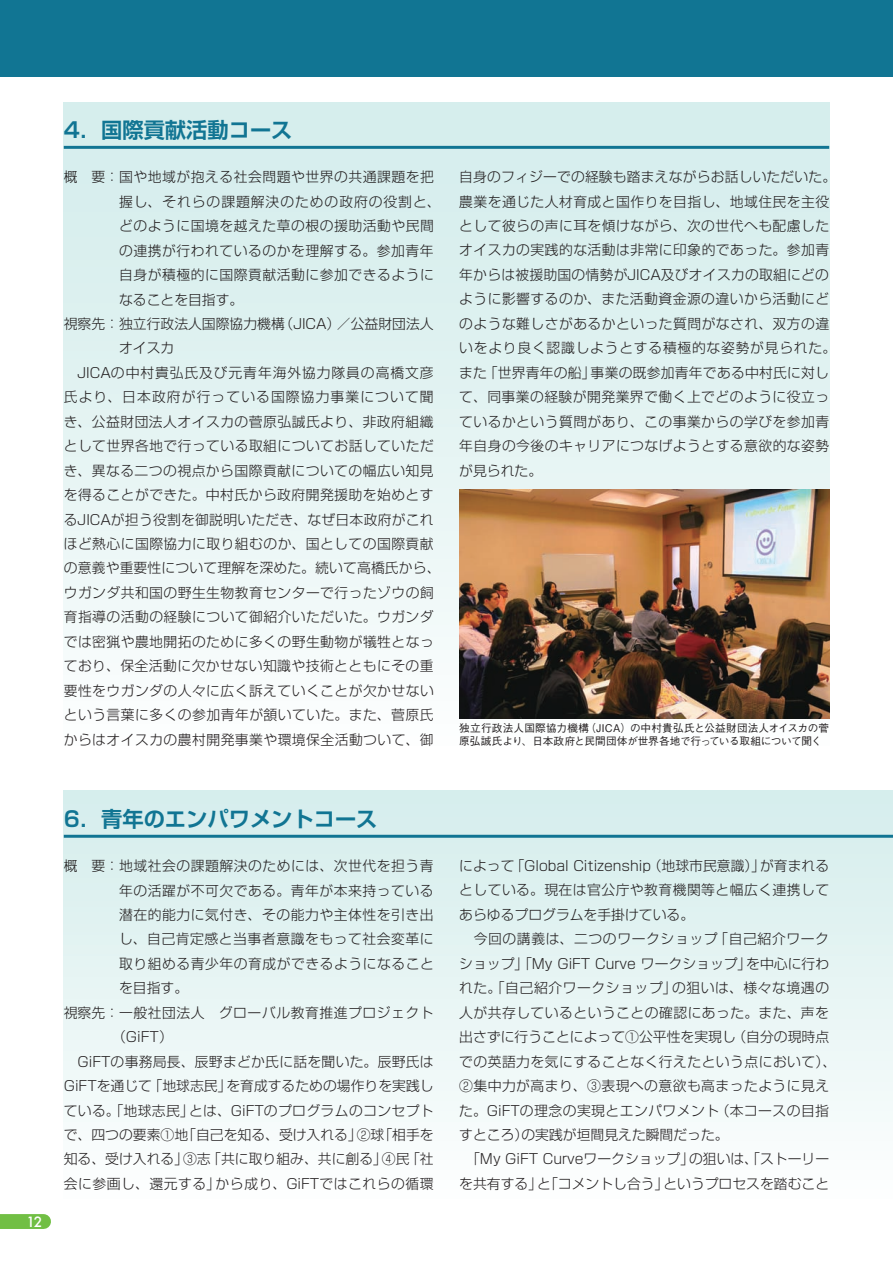
<style>
.page{position:relative;width:893px;height:1263px;background:#fff}
.page>*{position:absolute;margin:0;border:0;box-sizing:border-box;transform-origin:0 0}
.t1{font:700 21.3px "Shin Go Pro De";color:#117593}
.t2{font:300 13.8px/24.5px "Shin Go Pro";letter-spacing:.03em;color:#231f20}
.t3{font:300 13.8px/24.5px "Shin Go Pro";letter-spacing:.005em;color:#231f20}
.t4{font:300 13.8px "Shin Go Pro";color:#231f20}
.t5{font:300 13.8px "Shin Go Pro";letter-spacing:.065em;color:#231f20}
.t6{font:300 13.8px "Shin Go Pro";letter-spacing:.01em;color:#231f20}
.t7{font:300 13.8px "Shin Go Pro";letter-spacing:.075em;color:#231f20}
.t8{font:500 13.8px "Futura";color:#fff}
.t9{font:500 10.65px/12.8px "Gothic BBB Pro";letter-spacing:.005em;color:#231f20}
</style>
<div class="page">
<div style="left:64px;top:102px;width:765px;height:646px;background:linear-gradient(to bottom,#d1eceb,#fafdfd)"></div>
<div style="left:64px;top:791px;width:829px;height:411px;background:linear-gradient(to bottom,#d4edec,#fdfefe)"></div>
<div style="left:0;top:1214px;width:44px;height:15px;background:#71bf44"></div>
<div style="left:0;top:0;width:893px;height:77px;background:#117593"></div>
<hr style="left:64px;top:146px;width:765px;height:3px;background:#117593">
<hr style="left:64px;top:835px;width:829px;height:3px;background:#117593">
<img style="left:459px;top:489px;width:370px;height:230px">
<h1 class="t1" style="left:64px;top:112px;width:230px">4．国際貢献活動コース</h1>
<p class="t2" style="left:64px;top:163px;width:372px">概　要：国や地域が抱える社会問題や世界の共通課題を把</p>
<p class="t5" style="left:119px;top:190px;width:323px">握し、それらの課題解決のための政府の役割と、</p>
<p class="t2" style="left:119px;top:212px;width:316px">どのように国境を越えた草の根の援助活動や民間</p>
<p class="t2" style="left:119px;top:236px;width:316px">の連携が行われているのかを理解する。参加青年</p>
<p class="t2" style="left:119px;top:261px;width:316px">自身が積極的に国際貢献活動に参加できるように</p>
<p class="t4" style="left:119px;top:288px;width:126px">なることを目指す。</p>
<p class="t4" style="left:64px;top:312px;width:371px">視察先：独立行政法人国際協力機構（JICA）／公益財団法人</p>
<p class="t2" style="left:119px;top:334px;width:57px">オイスカ</p>
<p class="t5" style="left:64px;top:361px;width:371px">　JICAの中村貴弘氏及び元青年海外協力隊員の高橋文彦</p>
<p class="t7" style="left:64px;top:386px;width:371px">氏より、日本政府が行っている国際協力事業について聞</p>
<p class="t2" style="left:64px;top:408px;width:371px">き、公益財団法人オイスカの菅原弘誠氏より、非政府組織</p>
<p class="t2" style="left:64px;top:432px;width:372px">として世界各地で行っている取組についてお話していただ</p>
<p class="t2" style="left:64px;top:456px;width:371px">き、異なる二つの視点から国際貢献についての幅広い知見</p>
<p class="t2" style="left:64px;top:481px;width:371px">を得ることができた。中村氏から政府開発援助を始めとす</p>
<p class="t2" style="left:64px;top:505px;width:371px">るJICAが担う役割を御説明いただき、なぜ日本政府がこれ</p>
<p class="t2" style="left:64px;top:530px;width:371px">ほど熱心に国際協力に取り組むのか、国としての国際貢献</p>
<p class="t6" style="left:64px;top:557px;width:378px">の意義や重要性について理解を深めた。続いて高橋氏から、</p>
<p class="t2" style="left:64px;top:579px;width:372px">ウガンダ共和国の野生生物教育センターで行ったゾウの飼</p>
<p class="t2" style="left:64px;top:603px;width:371px">育指導の活動の経験について御紹介いただいた。ウガンダ</p>
<p class="t2" style="left:64px;top:628px;width:372px">では密猟や農地開拓のために多くの野生動物が犠牲となっ</p>
<p class="t2" style="left:64px;top:652px;width:371px">ており、保全活動に欠かせない知識や技術とともにその重</p>
<p class="t2" style="left:64px;top:676px;width:372px">要性をウガンダの人々に広く訴えていくことが欠かせない</p>
<p class="t2" style="left:64px;top:701px;width:371px">という言葉に多くの参加青年が頷いていた。また、菅原氏</p>
<p class="t2" style="left:64px;top:725px;width:371px">からはオイスカの農村開発事業や環境保全活動ついて、御</p>
<p class="t8" style="left:27px;top:1212px;width:17px">12</p>
<h1 class="t1" style="left:64px;top:801px;width:315px">6．青年のエンパワメントコース</h1>
<p class="t2" style="left:64px;top:852px;width:371px">概　要：地域社会の課題解決のためには、次世代を担う青</p>
<p class="t2" style="left:119px;top:876px;width:316px">年の活躍が不可欠である。青年が本来持っている</p>
<p class="t2" style="left:119px;top:901px;width:316px">潜在的能力に気付き、その能力や主体性を引き出</p>
<p class="t2" style="left:119px;top:925px;width:316px">し、自己肯定感と当事者意識をもって社会変革に</p>
<p class="t2" style="left:119px;top:950px;width:316px">取り組める青少年の育成ができるようになること</p>
<p class="t2" style="left:119px;top:974px;width:71px">を目指す。</p>
<p class="t2" style="left:64px;top:999px;width:371px">視察先：一般社団法人　グローバル教育推進プロジェクト</p>
<p class="t2" style="left:112px;top:1023px;width:62px">（GiFT）</p>
<p class="t2" style="left:64px;top:1047px;width:371px">　GiFTの事務局長、辰野まどか氏に話を聞いた。辰野氏は</p>
<p class="t4" style="left:64px;top:1074px;width:371px">GiFTを通じて「地球志民」を育成するための場作りを実践し</p>
<p class="t2" style="left:64px;top:1096px;width:371px">ている。「地球志民」とは、GiFTのプログラムのコンセプト</p>
<p class="t4" style="left:64px;top:1123px;width:371px">で、四つの要素①地「自己を知る、受け入れる」②球「相手を</p>
<p class="t4" style="left:64px;top:1148px;width:371px">知る、受け入れる」③志「共に取り組み、共に創る」④民「社</p>
<p class="t2" style="left:64px;top:1170px;width:371px">会に参画し、還元する」から成り、GiFTではこれらの循環</p>
<p class="t2" style="left:459px;top:163px;width:378px">自身のフィジーでの経験も踏まえながらお話しいただいた。農業を通じた人材育成と国作りを目指し、地域住民を主役として彼らの声に耳を傾けながら、次の世代へも配慮したオイスカの実践的な活動は非常に印象的であった。参加青年からは被援助国の情勢がJICA及びオイスカの取組にどのように影響するのか、また活動資金源の違いから活動にどのような難しさがあるかといった質問がなされ、双方の違いをより良く認識しようとする積極的な姿勢が見られた。また「世界青年の船」事業の既参加青年である中村氏に対して、同事業の経験が開発業界で働く上でどのように役立っているかという質問があり、この事業からの学びを参加青年自身の今後のキャリアにつなげようとする意欲的な姿勢が見られた。</p>
<p class="t9" style="left:459px;top:720px;width:371px">独立行政法人国際協力機構（JICA）の中村貴弘氏と公益財団法人オイスカの菅原弘誠氏より、日本政府と民間団体が世界各地で行っている取組について聞く</p>
<p class="t3" style="left:459px;top:852px;width:378px">によって「Global Citizenship（地球市民意識）」が育まれるとしている。現在は官公庁や教育機関等と幅広く連携してあらゆるプログラムを手掛けている。<br>　今回の講義は、二つのワークショップ「自己紹介ワークショップ」「My GiFT Curve ワークショップ」を中心に行われた。「自己紹介ワークショップ」の狙いは、様々な境遇の人が共存しているということの確認にあった。また、声を出さずに行うことによって①公平性を実現し（自分の現時点での英語力を気にすることなく行えたという点において）、<br>②集中力が高まり、③表現への意欲も高まったように見えた。GiFTの理念の実現とエンパワメント（本コースの目指すところ）の実践が垣間見えた瞬間だった。<br>　「My GiFT Curveワークショップ」の狙いは、「ストーリーを共有する」と「コメントし合う」というプロセスを踏むこと</p>
</div>
